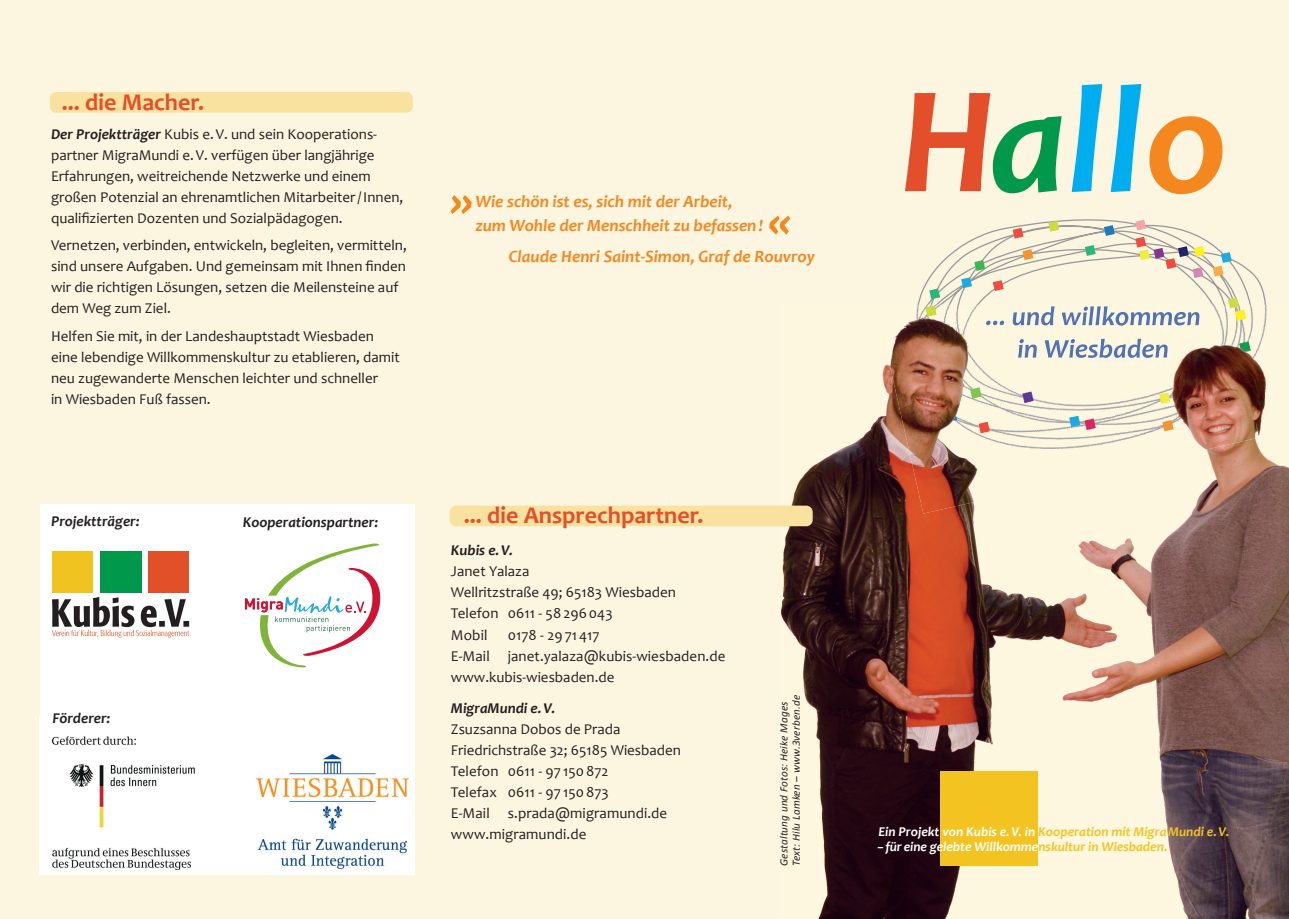
<style>
.page{position:relative;width:1289px;height:919px;background:#fff}
.page>*{position:absolute;margin:0;border:0;box-sizing:border-box;transform-origin:0 0}
.t1{font:italic 700 154.2px "Candara";color:#00aeef}
.t2{font:italic 700 54px "Candara";color:#f5871f}
.t3{font:700 24px "Candara";color:#e24f2a}
.t4{font:italic 700 17.25px/23.9px "Candara";color:#f5871f}
.t5{font:15px/21px "Candara";color:#231f20}
.t6{font:italic 700 15px "Candara";color:#231f20}
.t7{font:italic 700 13.5px/15.1px "Candara";color:#fff}
.t8{font:italic 11.1px/12px "Calibri";letter-spacing:.015em;color:#231f20}
.s1{font-weight:700;font-style:italic}
.s2{color:#e24f2a}
.s3{color:#00984b}
.s4{color:#f5871f}
.s5{color:#f3c421}
</style>
<div class="page">
<div style="left:0;top:0;width:1288px;height:918px;background:#fcf5df"></div>
<svg style="left:918px;top:219px;width:348px;height:85px"></svg>
<svg style="left:992px;top:280px;width:11px;height:11px"></svg>
<svg style="left:1084px;top:245px;width:11px;height:11px"></svg>
<svg style="left:961px;top:277px;width:11px;height:11px"></svg>
<svg style="left:1022px;top:249px;width:11px;height:11px"></svg>
<svg style="left:1103px;top:225px;width:11px;height:11px"></svg>
<svg style="left:1212px;top:252px;width:19px;height:24px"></svg>
<svg style="left:1048px;top:221px;width:11px;height:11px"></svg>
<svg style="left:1227px;top:297px;width:18px;height:7px"></svg>
<svg style="left:974px;top:260px;width:11px;height:11px"></svg>
<svg style="left:929px;top:288px;width:11px;height:11px"></svg>
<svg style="left:1135px;top:237px;width:69px;height:41px"></svg>
<svg style="left:1135px;top:219px;width:11px;height:11px"></svg>
<svg style="left:1012px;top:228px;width:11px;height:10px"></svg>
<img style="left:780px;top:421px;width:508px;height:497px">
<img style="left:876px;top:304px;width:412px;height:209px">
<img style="left:986px;top:306px;width:127px;height:19px">
<img style="left:1018px;top:339px;width:119px;height:19px">
<div style="left:40px;top:504px;width:374px;height:370px;background:#fff"></div>
<img style="left:51px;top:736px;width:145px;height:135px">
<img style="left:257px;top:754px;width:152px;height:114px">
<svg style="left:245px;top:543px;width:135px;height:124px"></svg>
<div style="left:52px;top:551px;width:40px;height:41px;background:#f1c320"></div>
<div style="left:100px;top:551px;width:41px;height:41px;background:#00984b"></div>
<div style="left:149px;top:551px;width:40px;height:41px;background:#e25029"></div>
<svg style="left:52px;top:597px;width:137px;height:40px"></svg>
<div style="left:940px;top:771px;width:98px;height:94px;background:#f3c421"></div>
<div style="left:50px;top:92px;width:363px;height:21px;background:#f9e1a0;border-radius:6px"></div>
<div style="left:449px;top:505px;width:363px;height:21px;background:#f9e1a0;border-radius:6px"></div>
<h3 class="t3" style="left:62px;top:87px;width:144px">... die Macher.</h3>
<p class="t5" style="left:51px;top:123px;width:354px"><span class="s1">Der Projektträger</span> Kubis e. V. und sein Kooperations - partner MigraMundi e. V. verfügen über langjährige Erfahrungen, weitreichende Netzwerke und einem großen Potenzial an ehrenamtlichen Mitarbeiter / Innen, qualifizierten Dozenten und Sozialpädagogen.</p>
<p class="t5" style="left:51px;top:235px;width:357px">Vernetzen, verbinden, entwickeln, begleiten, vermitteln, sind unsere Aufgaben. Und gemeinsam mit Ihnen finden wir die richtigen Lösungen, setzen die Meilensteine auf dem Weg zum Ziel.</p>
<p class="t5" style="left:51px;top:325px;width:350px">Helfen Sie mit, in der Landeshauptstadt Wiesbaden eine lebendige Willkommenskultur zu etablieren, damit neu zugewanderte Menschen leichter und schneller<br>in Wiesbaden Fuß fassen.</p>
<p class="t6" style="left:51px;top:512px;width:90px">Projektträger:</p>
<p class="t6" style="left:243px;top:512px;width:137px">Kooperationspartner:</p>
<p class="t6" style="left:52px;top:708px;width:59px">Förderer:</p>
<h2 class="t2" style="left:449px;top:166px;width:26px">»</h2>
<p class="t4" style="left:475px;top:190px;width:289px">Wie schön ist es, sich mit der Arbeit, zum Wohle der Menschheit zu befassen !</p>
<p class="t4" style="left:509px;top:244px;width:307px">Claude Henri Saint-Simon, Graf de Rouvroy</p>
<h2 class="t2" style="left:767px;top:186px;width:26px">«</h2>
<h3 class="t3" style="left:463px;top:500px;width:241px">... die Ansprechpartner.</h3>
<p class="t6" style="left:451px;top:541px;width:64px">Kubis e. V.</p>
<p class="t5" style="left:451px;top:560px;width:226px">Janet Yalaza<br>Wellritzstraße 49; 65183 Wiesbaden<br>Telefon 0611 - 58 296 043<br>Mobil</p>
<p class="t5" style="left:451px;top:623px;width:276px;text-indent:57px">0178 - 29 71 417<br>E-Mail janet.yalaza@kubis-wiesbaden.de www.kubis-wiesbaden.de</p>
<p class="t6" style="left:451px;top:698px;width:106px">MigraMundi e. V.</p>
<p class="t5" style="left:451px;top:718px;width:232px">Zsuzsanna Dobos de Prada<br>Friedrichstraße 32; 65185 Wiesbaden<br>Telefon 0611 - 97 150 872<br>Telefax 0611 - 97 150 873<br>E-Mail s.prada@migramundi.de www.migramundi.de</p>
<p class="t8" style="left:777px;top:865px;width:173px;rotate:-90deg">Gestaltung und Fotos: Heike Mages<br>Text: Hilu Lamken – www.3verben.de</p>
<h1 class="t1" style="left:898px;top:44px;width:330px"><span class="s2">H</span><span class="s3">a</span>ll<span class="s4">o</span></h1>
<p class="t7" style="left:877px;top:823px;width:353px">Ein Projekt von Kubis e. V. in <span class="s5">Kooperation mit Migra Mundi e. V. </span>− für eine gelebte Willkomme<span class="s5">nskultur in Wiesbaden.</span></p>
</div>
